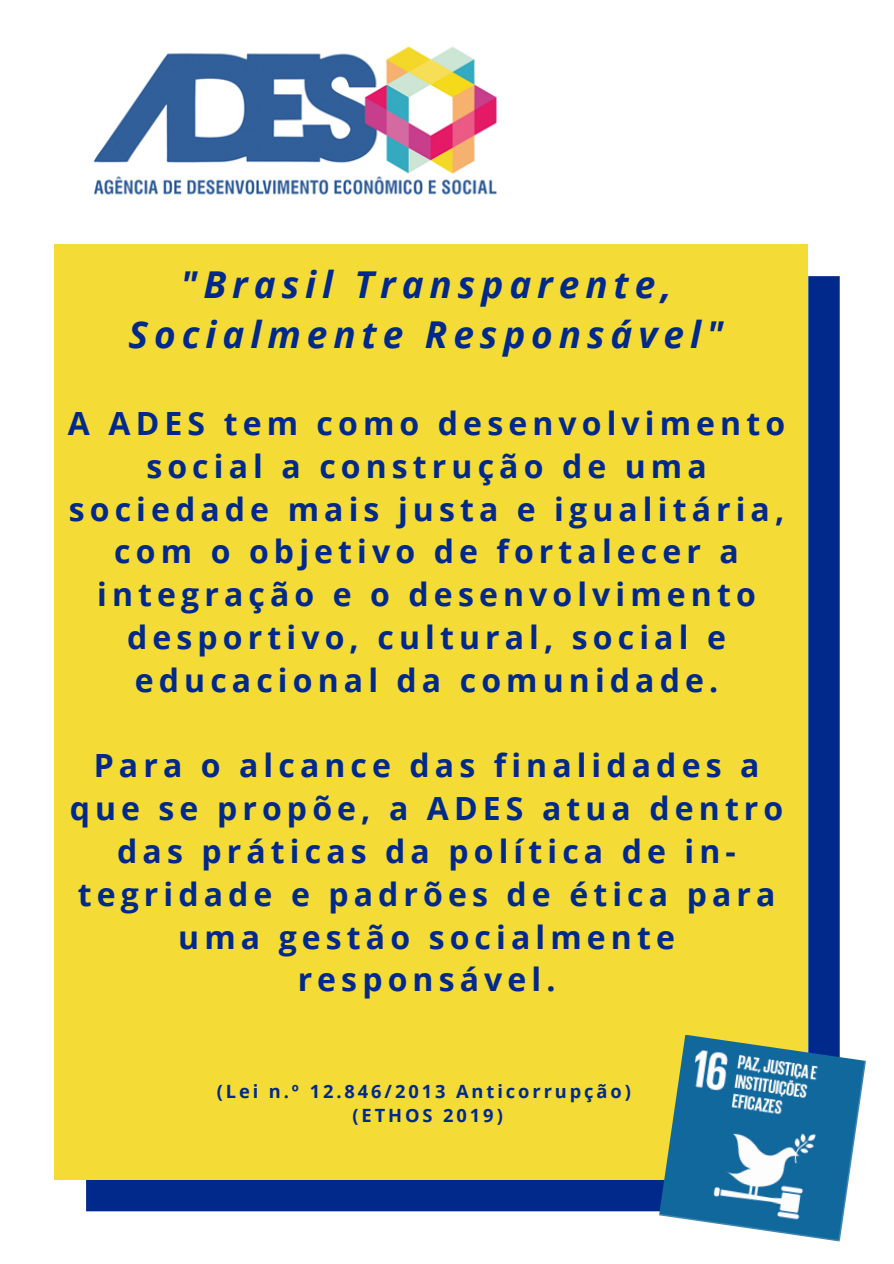
<style>
.page{position:relative;width:894px;height:1264px;background:#fff}
.page>*{position:absolute;margin:0;border:0;box-sizing:border-box;transform-origin:0 0}
.t1{font:italic 700 37.05px/49.7px "Open Sans";letter-spacing:.16em;color:#00298c;text-align:center}
.t2{font:700 31.95px/42.8px "Open Sans";letter-spacing:.16em;color:#00298c;text-align:center}
.t3{font:700 18.3px/24.3px "Open Sans";letter-spacing:.16em;color:#00298c;text-align:center}
</style>
<div class="page">
<img style="left:93px;top:46px;width:404px;height:149px">
<div style="left:86px;top:276px;width:753px;height:935px;background:#00298c"></div>
<div style="left:55px;top:245px;width:753px;height:934px;background:#f5db35"></div>
<img style="left:659px;top:1034px;width:206px;height:207px">
<p class="t1" style="left:129px;top:259px;width:596px">"Brasil Transparente,<br>Socialmente Responsável"</p>
<p class="t2" style="left:68px;top:401px;width:718px">A ADES tem como desenvolvimento social a construção de uma sociedade mais justa e igualitária, com o objetivo de fortalecer a integração e o desenvolvimento desportivo, cultural, social e educacional da comunidade.</p>
<p class="t2" style="left:70px;top:743px;width:715px">Para o alcance das finalidades a que se propõe, a ADES atua dentro das práticas da política de in&shy;tegridade e padrões de ética para uma gestão socialmente responsável.</p>
<p class="t3" style="left:216px;top:1078px;width:415px">(Lei n.º 12.846/2013 Anticorrupção) (ETHOS 2019)</p>
</div>
